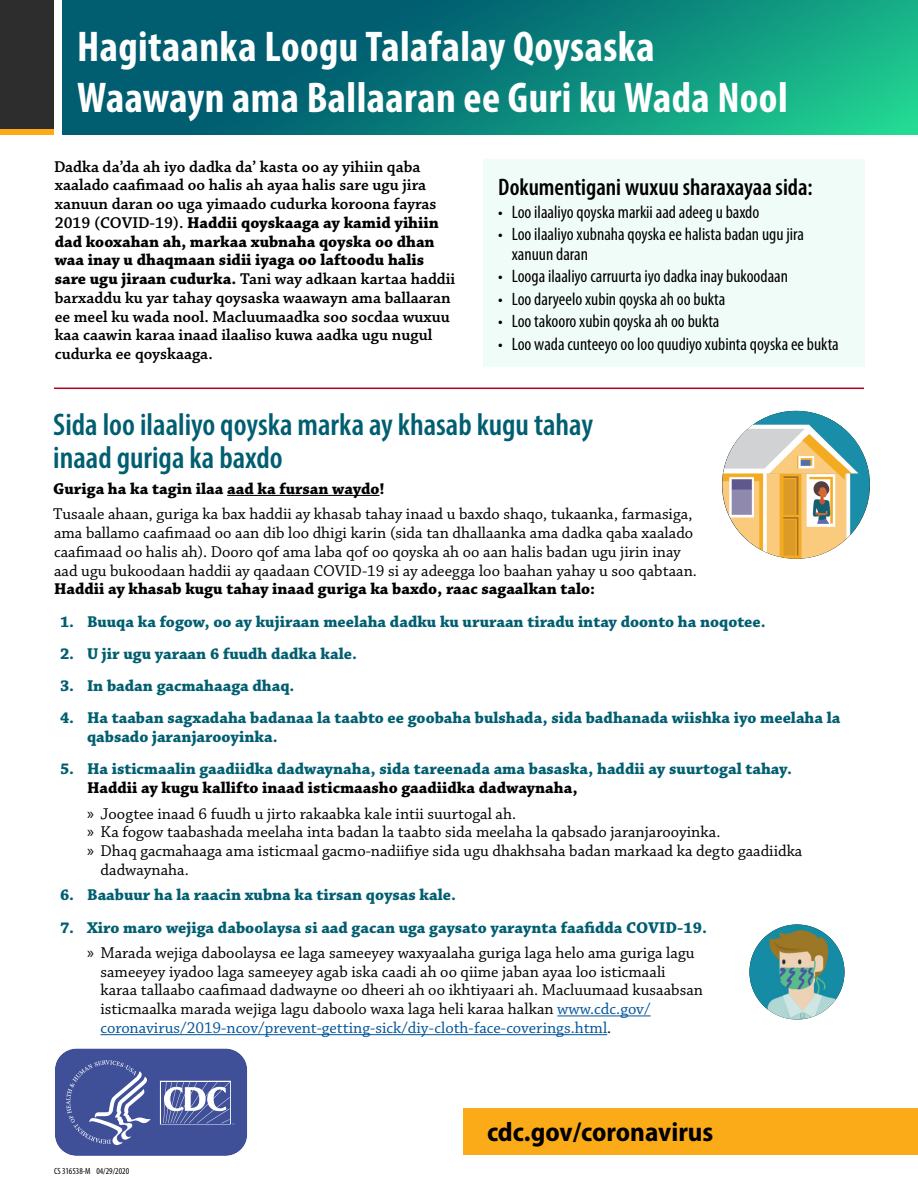
<style>
.page{position:relative;width:918px;height:1188px;background:#fff}
.page>*{position:absolute;margin:0;border:0;box-sizing:border-box;transform-origin:0 0}
.t1{font:700 condensed 43.2px/51px "Myriad Pro";letter-spacing:.01em;color:#fff}
.t2{font:600 condensed 31.5px/33px "Myriad Pro";color:#005e70}
.t3{font:700 semi-condensed 27px "Myriad Pro";color:#000}
.t4{font:600 condensed 24px "Myriad Pro";color:#000}
.t5{font:condensed 18px/19.5px "Myriad Pro";color:#000}
.t6{font:16.5px/18.8px "Chaparral Pro";color:#000}
.t7{font:600 16.5px/18.8px "Chaparral Pro";color:#000}
.t8{font:700 16.5px/18.8px "Chaparral Pro";color:#005e70}
.t9{font:700 16.5px/25.5px "Chaparral Pro";color:#000}
.t10{font:condensed 9px "Myriad Pro";color:#000}
.s1{font-weight:700}
.s2{font-family:"Myriad Pro";font-weight:400}
.s3{font-weight:400}
.s4{font-family:"Myriad Pro"}
.s5{font-weight:700;color:#005e70}
.s6{color:#005499}
</style>
<div class="page">
<div style="left:483px;top:160px;width:382px;height:207px;background:#f0fcf8"></div>
<div style="left:463px;top:1108px;width:455px;height:47px;background:#fbab18"></div>
<svg style="left:55px;top:1048px;width:193px;height:108px;background:#5968a6"></svg>
<svg style="left:62px;top:0;width:856px;height:135px;background:#098079"></svg>
<div style="left:0;top:128px;width:54px;height:7px;background:#fbab18"></div>
<div style="left:0;top:0;width:54px;height:128px;background:#2d2d2d"></div>
<hr style="left:54px;top:388px;width:810px;height:1px;background:#b3001e">
<hr style="left:227px;top:495px;width:153px;height:1px;background:#000">
<hr style="left:557px;top:1015px;width:94px;height:1px;background:#005499">
<hr style="left:101px;top:1034px;width:506px;height:1px;background:#005499">
<img style="left:722px;top:411px;width:148px;height:148px;border-radius:74px">
<img style="left:749px;top:924px;width:95px;height:96px;border-radius:48px">
<h1 class="t1" style="left:77px;top:21px;width:712px">Hagitaanka Loogu Talafalay Qoysaska<br>Waawayn ama Ballaaran ee Guri ku Wada Nool</h1>
<p class="t7" style="left:54px;top:158px;width:403px">Dadka da’da ah iyo dadka da’ kasta oo ay yihiin qaba xaalado caafimaad oo halis ah ayaa halis sare ugu jira xanuun daran oo uga yimaado cudurka koroona fayras 2019 (COVID-19). <span class="s1">Haddii qoyskaaga ay kamid yihiin dad kooxahan ah, markaa xubnaha qoyska oo dhan waa inay u dhaqmaan sidii iyaga oo laftoodu halis sare ugu jiraan cudurka.</span> Tani way adkaan kartaa haddii barxaddu ku yar tahay qoysaska waawayn ama ballaaran ee meel ku wada nool. Macluumaadka soo socdaa wuxuu kaa caawin karaa inaad ilaaliso kuwa aadka ugu nugul cudurka ee qoyskaaga.</p>
<h3 class="t4" style="left:498px;top:172px;width:316px">Dokumentigani wuxuu sharaxayaa sida:</h3>
<p class="t5" style="left:498px;top:202px;width:263px">• Loo ilaaliyo qoyska markii aad adeeg u baxdo</p>
<p class="t5" style="left:512px;top:224px;width:294px;text-indent:-14px">• Loo ilaaliyo xubnaha qoyska ee halista badan ugu jira xanuun daran</p>
<p class="t5" style="left:498px;top:266px;width:291px">• Looga ilaaliyo carruurta iyo dadka inay bukoodaan</p>
<p class="t5" style="left:498px;top:289px;width:229px">• Loo daryeelo xubin qoyska ah oo bukta</p>
<p class="t5" style="left:498px;top:311px;width:223px">• Loo takooro xubin qoyska ah oo bukta</p>
<p class="t5" style="left:498px;top:334px;width:342px">• Loo wada cunteeyo oo loo quudiyo xubinta qoyska ee bukta</p>
<h2 class="t2" style="left:53px;top:408px;width:541px">Sida loo ilaaliyo qoyska marka ay khasab kugu tahay inaad guriga ka baxdo</h2>
<p class="t9" style="left:53px;top:476px;width:333px">Guriga ha ka tagin ilaa aad ka fursan waydo!</p>
<p class="t6" style="left:53px;top:505px;width:645px">Tusaale ahaan, guriga ka bax haddii ay khasab tahay inaad u baxdo shaqo, tukaanka, farmasiga, ama ballamo caafimaad oo aan dib loo dhigi karin (sida tan dhallaanka ama dadka qaba xaalado caafimaad oo halis ah). Dooro qof ama laba qof oo qoyska ah oo aan halis badan ugu jirin inay aad ugu bukoodaan haddii ay qaadaan COVID-19 si ay adeegga loo baahan yahay u soo qabtaan.</p>
<p class="t9" style="left:54px;top:577px;width:543px">Haddii ay khasab kugu tahay inaad guriga ka baxdo, raac sagaalkan talo:</p>
<p class="t8" style="left:60px;top:612px;width:707px">1. Buuqa ka fogow, oo ay kujiraan meelaha dadku ku ururaan tiradu intay doonto ha noqotee.</p>
<p class="t8" style="left:60px;top:645px;width:298px">2. U jir ugu yaraan 6 fuudh dadka kale.</p>
<p class="t8" style="left:60px;top:677px;width:236px">3. In badan gacmahaaga dhaq.</p>
<p class="t8" style="left:87px;top:709px;width:755px;text-indent:-27px">4. Ha taaban sagxadaha badanaa la taabto ee goobaha bulshada, sida badhanada wiishka iyo meelaha la qabsado jaranjarooyinka.</p>
<p class="t8" style="left:60px;top:760px;width:734px">5. Ha isticmaalin gaadiidka dadwaynaha, sida tareenada ama basaska, haddii ay suurtogal tahay.</p>
<p class="t9" style="left:87px;top:775px;width:492px">Haddii ay kugu kallifto inaad isticmaasho gaadiidka dadwaynaha, <span class="s2">»</span> <span class="s3">Joogtee inaad 6 fuudh u jirto rakaabka kale intii suurtogal ah.</span></p>
<p class="t6" style="left:87px;top:823px;width:635px"><span class="s4">»</span> Ka fogow taabashada meelaha inta badan la taabto sida meelaha la qabsado jaranjarooyinka.</p>
<p class="t6" style="left:87px;top:842px;width:717px"><span class="s4">»</span> Dhaq gacmahaaga ama isticmaal gacmo-nadiifiye sida ugu dhakhsaha badan markaad ka degto gaadiidka</p>
<p class="t6" style="left:101px;top:861px;width:90px">dadwaynaha.</p>
<p class="t8" style="left:60px;top:886px;width:398px">6. Baabuur ha la raacin xubna ka tirsan qoysas kale.</p>
<p class="t6" style="left:87px;top:915px;width:621px;line-height:25.5px;text-indent:-27px"><span class="s5">7. Xiro maro wejiga daboolaysa si aad gacan uga gaysato yaraynta faafidda COVID-19. </span><span class="s4">»</span> Marada wejiga daboolaysa ee laga sameeyey waxyaalaha guriga laga helo ama guriga lagu</p>
<p class="t6" style="left:101px;top:963px;width:604px">sameeyey iyadoo laga sameeyey agab iska caadi ah oo qiime jaban ayaa loo isticmaali karaa tallaabo caafimaad dadwayne oo dheeri ah oo ikhtiyaari ah. Macluumaad kusaabsan isticmaalka marada wejiga lagu daboolo waxa laga heli karaa halkan <span class="s6">www.cdc.gov/ coronavirus/2019-ncov/prevent-getting-sick/diy-cloth-face-coverings.html</span>.</p>
<p class="t10" style="left:54px;top:1166px;width:77px">CS 316538-M 04/29/2020</p>
<h3 class="t3" style="left:487px;top:1115px;width:228px">cdc.gov/coronavirus</h3>
</div>
